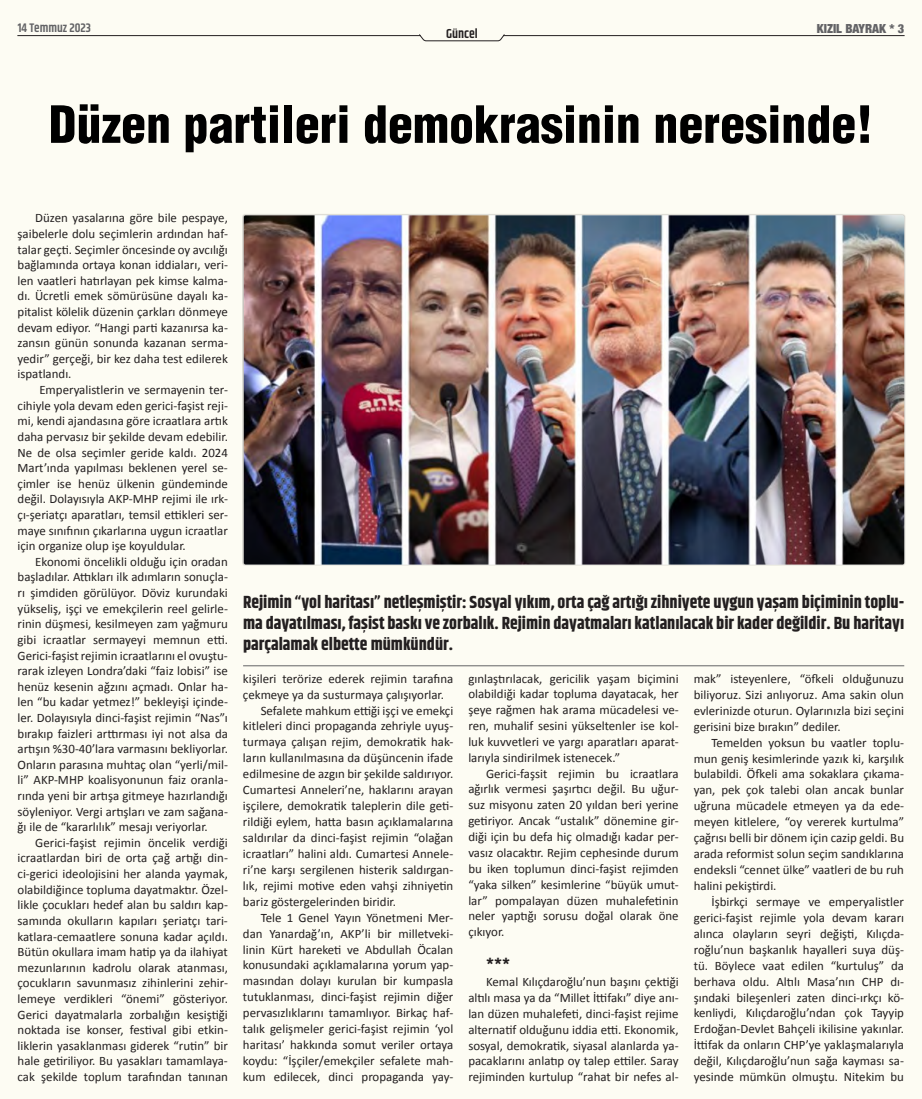
<style>
.page{position:relative;width:922px;height:1099px;background:#fff}
.page>*{position:absolute;margin:0;border:0;box-sizing:border-box;transform-origin:0 0}
.ana_başlık{font:900 condensed 50px "Helvetica";color:#000}
.üst_spot{font:700 17.5px/21px "Khand";color:#231f20;text-align:justify}
.ara_başlık{font:600 15px "Khand";color:#231f20}
.t1{font:600 13.12px "Khand";color:#231f20}
.t2{font:12.88px/15.9px "Calibri";color:#231f20;text-align:justify}
.t3{font:900 condensed 12.5px "Helvetica Neue";color:#636366}
.t4{font:600 12.5px "Khand";color:#636366}
</style>
<div class="page">
<div style="left:0;top:0;width:921px;height:1098px;background:#fdfcf3"></div>
<hr style="left:18px;top:35px;width:402px;height:1px;background:#231f20">
<hr style="left:503px;top:35px;width:400px;height:1px;background:#231f20">
<svg style="left:419px;top:34px;width:85px;height:7px"></svg>
<img style="left:244px;top:215px;width:660px;height:349px">
<hr style="left:243px;top:665px;width:661px;height:1px;background:#636366">
<p class="t4" style="left:18px;top:20px;width:75px">14 Temmuz 2023</p>
<p class="t3" style="left:816px;top:18px;width:89px">KIZIL BAYRAK * 3</p>
<p class="t1" style="left:446px;top:25px;width:33px">Güncel</p>
<p class="ana_başlık" style="left:49px;top:93px;width:825px">Düzen partileri demokrasinin neresinde!</p>
<p class="t2" style="left:18px;top:210px;width:212px;text-indent:18px">Düzen yasalarına göre bile pespaye, şaibelerle dolu seçimlerin ardından haf&shy;talar geçti. Seçimler öncesinde oy avcılığı bağlamında ortaya konan iddiaları, veri&shy;len vaatleri hatırlayan pek kimse kalma&shy;dı. Ücretli emek sömürüsüne dayalı ka&shy;pitalist kölelik düzenin çarkları dönmeye devam ediyor. “Hangi parti kazanırsa ka&shy;zansın günün sonunda kazanan serma&shy;yedir” gerçeği, bir kez daha test edilerek ispatlandı.</p>
<p class="t2" style="left:18px;top:381px;width:212px;text-indent:22px">Emperyalistlerin ve sermayenin ter&shy;cihiyle yola devam eden gerici-faşist reji&shy;mi, kendi ajandasına göre icraatlara artık daha pervasız bir şekilde devam edebilir.<br>Ne de olsa seçimler geride kaldı. 2024<br>Mart’ında yapılması beklenen yerel se&shy;çimler ise henüz ülkenin gündeminde değil. Dolayısıyla AKP-MHP rejimi ile ırk&shy;çı-şeriatçı aparatları, temsil ettikleri ser&shy;maye sınıfının çıkarlarına uygun icraatlar için organize olup işe koyuldular.</p>
<p class="t2" style="left:18px;top:553px;width:212px;text-indent:18px">Ekonomi öncelikli olduğu için oradan başladılar. Attıkları ilk adımların sonuçla&shy;rı şimdiden görülüyor. Döviz kurundaki yükseliş, işçi ve emekçilerin reel gelirle&shy;rinin düşmesi, kesilmeyen zam yağmuru gibi icraatlar sermayeyi memnun etti.<br>Gerici-faşist rejimin icraatlarını el ovuştu&shy;rarak izleyen Londra’daki “faiz lobisi” ise henüz kesenin ağzını açmadı. Onlar ha&shy;len “bu kadar yetmez!” bekleyişi içinde&shy;ler. Dolayısıyla dinci-faşist rejimin “Nas”ı bırakıp faizleri arttırması iyi not alsa da artışın %30-40’lara varmasını bekliyorlar.<br>Onların parasına muhtaç olan “yerli/mil&shy;li” AKP-MHP koalisyonunun faiz oranla&shy;rında yeni bir artışa gitmeye hazırlandığı söyleniyor. Vergi artışları ve zam sağana&shy;ğı ile de “kararlılık” mesajı veriyorlar.</p>
<p class="t2" style="left:18px;top:834px;width:212px;text-indent:18px">Gerici-faşist rejimin öncelik verdiği icraatlardan biri de orta çağ artığı din&shy;ci-gerici ideolojisini her alanda yaymak, olabildiğince topluma dayatmaktır. Özel&shy;likle çocukları hedef alan bu saldırı kap&shy;samında okulların kapıları şeriatçı tari&shy;katlara-cemaatlere sonuna kadar açıldı.<br>Bütün okullara imam hatip ya da ilahiyat mezunlarının kadrolu olarak atanması, çocukların savunmasız zihinlerini zehir&shy;lemeye verdikleri “önemi” gösteriyor.<br>Gerici dayatmalarla zorbalığın kesiştiği noktada ise konser, festival gibi etkin&shy;liklerin yasaklanması giderek “rutin” bir hale getiriliyor. Bu yasakları tamamlaya&shy;cak şekilde toplum tarafından tanınan</p>
<p class="üst_spot" style="left:243px;top:592px;width:662px">Rejimin “yol haritası” netleşmiştir: Sosyal yıkım, orta çağ artığı zihniyete uygun yaşam biçiminin toplu&shy;ma dayatılması, faşist baskı ve zorbalık. Rejimin dayatmaları katlanılacak bir kader değildir. Bu haritayı parçalamak elbette mümkündür.</p>
<p class="t2" style="left:243px;top:669px;width:212px">kişileri terörize ederek rejimin tarafına çekmeye ya da susturmaya çalışıyorlar.</p>
<p class="t2" style="left:243px;top:701px;width:212px;text-indent:18px">Sefalete mahkum ettiği işçi ve emekçi kitleleri dinci propaganda zehriyle uyuş&shy;turmaya çalışan rejim, demokratik hak&shy;ların kullanılmasına da düşüncenin ifade edilmesine de azgın bir şekilde saldırıyor.<br>Cumartesi Anneleri’ne, haklarını arayan işçilere, demokratik taleplerin dile geti&shy;rildiği eylem, hatta basın açıklamalarına saldırılar da dinci-faşist rejimin “olağan icraatları” halini aldı. Cumartesi Annele&shy;ri’ne karşı sergilenen histerik saldırgan&shy;lık, rejimi motive eden vahşi zihniyetin bariz göstergelerinden biridir.</p>
<p class="t2" style="left:243px;top:908px;width:212px;text-indent:18px">Tele 1 Genel Yayın Yönetmeni Mer&shy;dan Yanardağ’ın, AKP’li bir milletveki&shy;linin Kürt hareketi ve Abdullah Öcalan konusundaki açıklamalarına yorum yap&shy;masından dolayı kurulan bir kumpasla tutuklanması, dinci-faşist rejimin diğer pervasızlıklarını tamamlıyor. Birkaç haf&shy;talık gelişmeler gerici-faşist rejimin ‘yol haritası’ hakkında somut veriler ortaya koydu: “İşçiler/emekçiler sefalete mah&shy;kum edilecek, dinci propaganda yay-</p>
<p class="t2" style="left:468px;top:669px;width:212px">gınlaştırılacak, gericilik yaşam biçimini olabildiği kadar topluma dayatacak, her şeye rağmen hak arama mücadelesi ve&shy;ren, muhalif sesini yükseltenler ise kol&shy;luk kuvvetleri ve yargı aparatları aparat&shy;larıyla sindirilmek istenecek.”</p>
<p class="t2" style="left:468px;top:764px;width:212px;text-indent:18px">Gerici-faşsit rejimin bu icraatlara ağırlık vermesi şaşırtıcı değil. Bu uğur&shy;suz misyonu zaten 20 yıldan beri yerine getiriyor. Ancak “ustalık” dönemine gir&shy;diği için bu defa hiç olmadığı kadar per&shy;vasız olacaktır. Rejim cephesinde durum bu iken toplumun dinci-faşist rejimden “yaka silken” kesimlerine “büyük umut&shy;lar” pompalayan düzen muhalefetinin neler yaptığı sorusu doğal olarak öne çıkıyor.</p>
<p class="ara_başlık" style="left:486px;top:955px;width:25px">***</p>
<p class="t2" style="left:468px;top:973px;width:212px;text-indent:18px">Kemal Kılıçdaroğlu’nun başını çektiği altılı masa ya da “Millet İttifakı” diye anı&shy;lan düzen muhalefeti, dinci-faşist rejime alternatif olduğunu iddia etti. Ekonomik, sosyal, demokratik, siyasal alanlarda ya&shy;pacaklarını anlatıp oy talep ettiler. Saray rejiminden kurtulup “rahat bir nefes al-</p>
<p class="t2" style="left:693px;top:670px;width:212px">mak” isteyenlere, “öfkeli olduğunuzu biliyoruz. Sizi anlıyoruz. Ama sakin olun evlerinizde oturun. Oylarınızla bizi seçini gerisini bize bırakın” dediler.</p>
<p class="t2" style="left:693px;top:733px;width:212px;text-indent:18px">Temelden yoksun bu vaatler toplu&shy;mun geniş kesimlerinde yazık ki, karşılık bulabildi. Öfkeli ama sokaklara çıkama&shy;yan, pek çok talebi olan ancak bunlar uğruna mücadele etmeyen ya da ede&shy;meyen kitlelere, “oy vererek kurtulma” çağrısı belli bir dönem için cazip geldi. Bu arada reformist solun seçim sandıklarına endeksli “cennet ülke” vaatleri de bu ruh halini pekiştirdi.</p>
<p class="t2" style="left:693px;top:893px;width:212px;text-indent:18px">İşbirkçi sermaye ve emperyalistler gerici-faşist rejimle yola devam kararı alınca olayların seyri değişti, Kılıçda&shy;roğlu’nun başkanlık hayalleri suya düş&shy;tü. Böylece vaat edilen “kurtuluş” da berhava oldu. Altılı Masa’nın CHP dı&shy;şındaki bileşenleri zaten dinci-ırkçı kö&shy;kenliydi, Kılıçdaroğlu’ndan çok Tayyip Erdoğan-Devlet Bahçeli ikilisine yakınlar.<br>İttifak da onların CHP’ye yaklaşmalarıyla değil, Kılıçdaroğlu’nun sağa kayması sa&shy;yesinde mümkün olmuştu. Nitekim bu</p>
</div>
